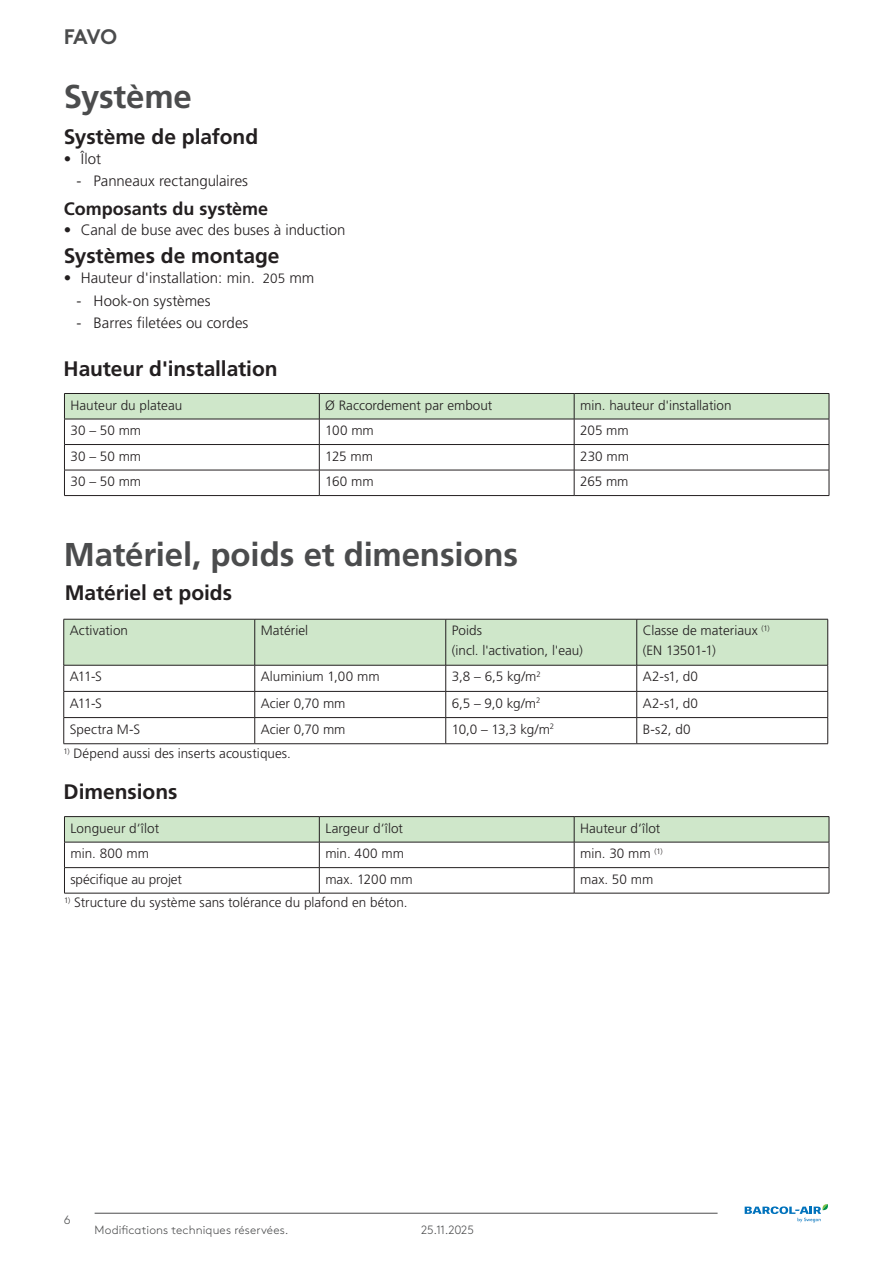
<style>
.page{position:relative;width:893px;height:1263px;background:#fff}
.page>*{position:absolute;margin:0;border:0;box-sizing:border-box;transform-origin:0 0}
.t1{font:700 33px "Frutiger LT Pro";letter-spacing:-.005em;color:#4b4c4d}
.t2{font:700 21px "Frutiger LT Pro";letter-spacing:-.005em;color:#231f20}
.t3{font:700 21px "Swegon Brown";color:#4b4c4d}
.t4{font:700 18px "Frutiger LT Pro";color:#231f20}
.t5{font:300 15px "Frutiger LT Pro";color:#231f20}
.t6{font:300 13.5px/19.8px "Frutiger LT Pro";color:#231f20}
.t7{font:300 12px "Swegon Brown";letter-spacing:.01em;color:#4b4c4d}
.s1{font-size:13.5px}
</style>
<div class="page">
<hr style="left:95px;top:1213px;width:623px;height:1px;background:#4b4c4d">
<svg style="left:745px;top:1204px;width:83px;height:18px"></svg>
<svg style="left:64px;top:393px;width:766px;height:102px"></svg>
<hr style="left:64px;top:495px;width:255px;height:1px;background:#231f20">
<hr style="left:319px;top:495px;width:255px;height:1px;background:#231f20">
<hr style="left:574px;top:495px;width:255px;height:1px;background:#231f20">
<svg style="left:63px;top:619px;width:765px;height:124px"></svg>
<hr style="left:64px;top:743px;width:191px;height:1px;background:#231f20">
<hr style="left:255px;top:743px;width:191px;height:1px;background:#231f20">
<hr style="left:446px;top:743px;width:191px;height:1px;background:#231f20">
<hr style="left:637px;top:743px;width:191px;height:1px;background:#231f20">
<svg style="left:64px;top:816px;width:766px;height:77px"></svg>
<hr style="left:64px;top:893px;width:255px;height:1px;background:#231f20">
<hr style="left:319px;top:893px;width:255px;height:1px;background:#231f20">
<hr style="left:574px;top:893px;width:255px;height:1px;background:#231f20">
<h2 class="t3" style="left:64px;top:20px;width:55px">FAVO</h2>
<h1 class="t1" style="left:64px;top:77px;width:130px">Système</h1>
<h2 class="t2" style="left:64px;top:124px;width:196px">Système de plafond</h2>
<p class="t5" style="left:64px;top:150px;width:39px">• Îlot</p>
<p class="t5" style="left:77px;top:172px;width:173px">- Panneaux rectangulaires</p>
<h3 class="t4" style="left:64px;top:198px;width:206px">Composants du système</h3>
<p class="t5" style="left:64px;top:221px;width:283px">• Canal de buse avec des buses à induction</p>
<h2 class="t2" style="left:64px;top:243px;width:217px">Systèmes de montage</h2>
<p class="t5" style="left:64px;top:269px;width:252px">• Hauteur d'installation: min. <span class="s1">205</span> mm</p>
<p class="t5" style="left:77px;top:292px;width:136px">- Hook-on systèmes</p>
<p class="t5" style="left:77px;top:314px;width:173px">- Barres filetées ou cordes</p>
<h2 class="t2" style="left:64px;top:356px;width:215px">Hauteur d'installation</h2>
<p class="t6" style="left:70px;top:395px;width:113px">Hauteur du plateau</p>
<p class="t6" style="left:325px;top:395px;width:169px">Ø Raccordement par embout</p>
<p class="t6" style="left:580px;top:395px;width:153px">min. hauteur d'installation</p>
<p class="t6" style="left:70px;top:421px;width:72px">30 – 50 mm</p>
<p class="t6" style="left:325px;top:421px;width:50px">100 mm</p>
<p class="t6" style="left:580px;top:421px;width:50px">205 mm</p>
<p class="t6" style="left:70px;top:446px;width:72px">30 – 50 mm</p>
<p class="t6" style="left:325px;top:446px;width:49px">125 mm</p>
<p class="t6" style="left:580px;top:446px;width:50px">230 mm</p>
<p class="t6" style="left:70px;top:472px;width:72px">30 – 50 mm</p>
<p class="t6" style="left:325px;top:472px;width:50px">160 mm</p>
<p class="t6" style="left:580px;top:472px;width:50px">265 mm</p>
<h1 class="t1" style="left:64px;top:535px;width:456px">Matériel, poids et dimensions</h1>
<h2 class="t2" style="left:65px;top:580px;width:169px">Matériel et poids</h2>
<p class="t6" style="left:70px;top:621px;width:60px">Activation</p>
<p class="t6" style="left:261px;top:621px;width:49px">Matériel</p>
<p class="t6" style="left:452px;top:621px;width:133px">Poids<br>(incl. l'activation, l'eau)</p>
<p class="t6" style="left:643px;top:621px;width:128px">Classe de materiaux <sup>(1) </sup>(EN 13501-1)</p>
<p class="t6" style="left:70px;top:667px;width:34px">A11-S</p>
<p class="t6" style="left:261px;top:667px;width:120px">Aluminium 1,00 mm</p>
<p class="t6" style="left:452px;top:667px;width:91px">3,8 – 6,5 kg/m<sup>2</sup></p>
<p class="t6" style="left:643px;top:667px;width:57px">A2-s1, d0</p>
<p class="t6" style="left:70px;top:693px;width:34px">A11-S</p>
<p class="t6" style="left:261px;top:693px;width:86px">Acier 0,70 mm</p>
<p class="t6" style="left:452px;top:693px;width:90px">6,5 – 9,0 kg/m<sup>2</sup></p>
<p class="t6" style="left:643px;top:693px;width:57px">A2-s1, d0</p>
<p class="t6" style="left:70px;top:719px;width:72px">Spectra M-S</p>
<p class="t6" style="left:261px;top:719px;width:86px">Acier 0,70 mm</p>
<p class="t6" style="left:452px;top:719px;width:104px">10,0 – 13,3 kg/m<sup>2</sup></p>
<p class="t6" style="left:643px;top:719px;width:49px">B-s2, d0</p>
<p class="t6" style="left:64px;top:743px;width:229px"><sup>1)</sup> Dépend aussi des inserts acoustiques.</p>
<h2 class="t2" style="left:64px;top:780px;width:115px">Dimensions</h2>
<p class="t6" style="left:70px;top:818px;width:90px">Longueur d‘îlot</p>
<p class="t6" style="left:325px;top:818px;width:79px">Largeur d‘îlot</p>
<p class="t6" style="left:580px;top:818px;width:82px">Hauteur d‘îlot</p>
<p class="t6" style="left:70px;top:844px;width:80px">min. 800 mm</p>
<p class="t6" style="left:325px;top:844px;width:80px">min. 400 mm</p>
<p class="t6" style="left:580px;top:844px;width:84px">min. 30 mm <sup>(1)</sup></p>
<p class="t6" style="left:70px;top:869px;width:113px">spécifique au projet</p>
<p class="t6" style="left:325px;top:869px;width:89px">max. 1200 mm</p>
<p class="t6" style="left:580px;top:869px;width:75px">max. 50 mm</p>
<p class="t6" style="left:64px;top:893px;width:345px"><sup>1)</sup> Structure du système sans tolérance du plafond en béton.</p>
<p class="t7" style="left:64px;top:1211px;width:8px">6</p>
<p class="t7" style="left:95px;top:1221px;width:195px">Modifications techniques réservées.</p>
<p class="t7" style="left:421px;top:1221px;width:54px">25.11.2025</p>
</div>
